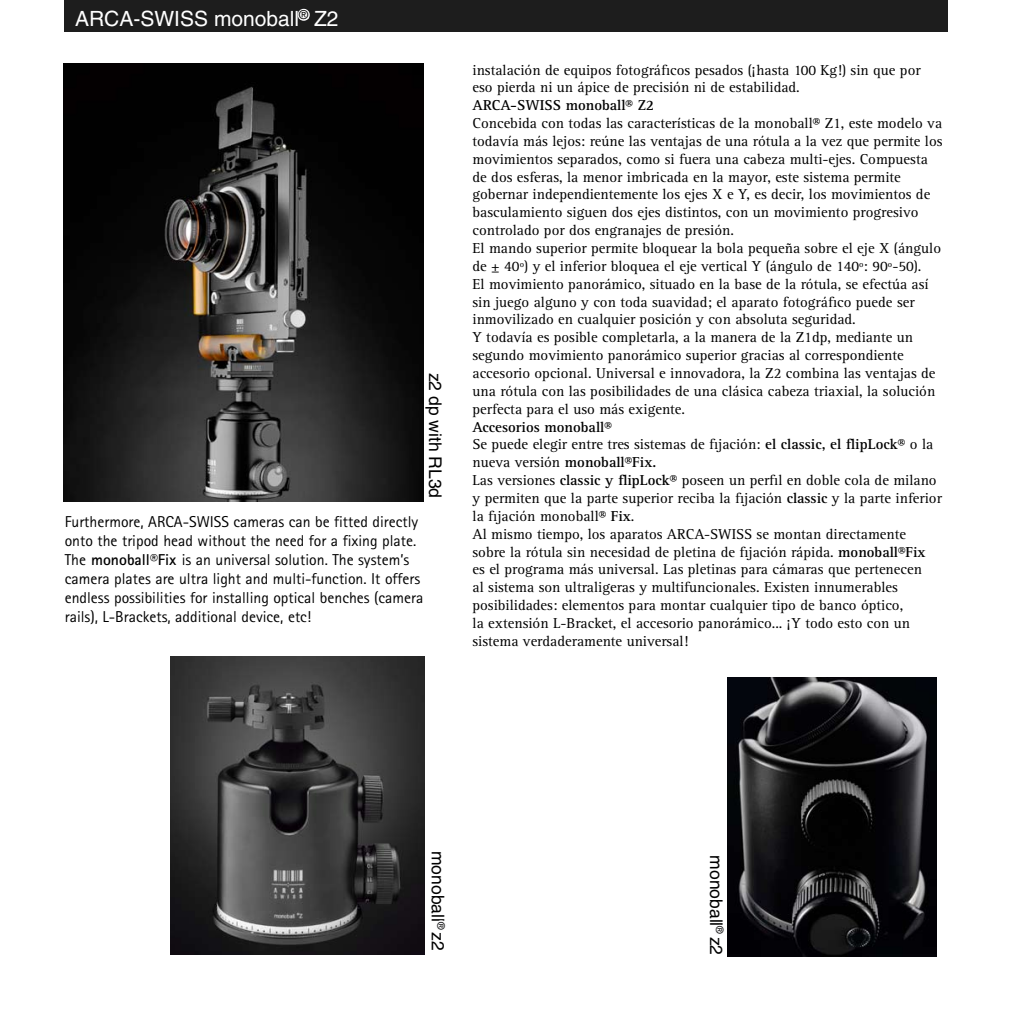
<style>
.page{position:relative;width:1017px;height:1017px;background:#fff}
.page>*{position:absolute;margin:0;border:0;box-sizing:border-box;transform-origin:0 0}
.t1{font:21px "Helvetica";color:#fff}
.t2{font:17.5px "Helvetica";color:#000}
.t3{font:15.75px/18.9px "Rotis Sans Serif";color:#000}
.t4{font:14.88px/17.8px "Rotis Serif";color:#000}
.t5{font:700 14.88px "Rotis Serif";color:#000}
.s1{font-weight:700}
</style>
<div class="page">
<div style="left:64px;top:0;width:883px;height:32px;background:#1d1d1d"></div>
<svg style="left:297px;top:8px;width:13px;height:13px"></svg>
<img style="left:63px;top:63px;width:361px;height:438px">
<img style="left:728px;top:677px;width:209px;height:279px">
<img style="left:171px;top:657px;width:254px;height:297px">
<h1 class="t1" style="left:75px;top:7px;width:265px">ARCA-SWISS monoball<sup>®</sup> Z2</h1>
<p class="t2" style="left:445px;top:373px;width:127px;rotate:90deg">z2 dp with RL3d</p>
<p class="t3" style="left:65px;top:512px;width:360px">Furthermore, ARCA-SWISS cameras can be fitted directly onto the tripod head without the need for a fixing plate.<br>The <span class="s1">monoball®Fix</span> is an universal solution. The system’s camera plates are ultra light and multi-function. It offers endless possibilities for installing optical benches (camera rails), L-Brackets, additional device, etc!</p>
<p class="t4" style="left:472px;top:61px;width:450px">instalación de equipos fotográficos pesados (¡hasta 100 Kg!) sin que por eso pierda ni un ápice de precisión ni de estabilidad.</p>
<p class="t5" style="left:472px;top:97px;width:183px">ARCA-SWISS monoball® Z2</p>
<p class="t4" style="left:472px;top:115px;width:472px">Concebida con todas las características de la monoball® Z1, este modelo va todavía más lejos: reúne las ventajas de una rótula a la vez que permite los movimientos separados, como si fuera una cabeza multi-ejes. Compuesta de dos esferas, la menor imbricada en la mayor, este sistema permite gobernar independientemente los ejes X e Y, es decir, los movimientos de basculamiento siguen dos ejes distintos, con un movimiento progresivo controlado por dos engranajes de presión.<br>El mando superior permite bloquear la bola pequeña sobre el eje X (ángulo de ± 40º) y el inferior bloquea el eje vertical Y (ángulo de 140º: 90º-50).<br>El movimiento panorámico, situado en la base de la rótula, se efectúa así sin juego alguno y con toda suavidad; el aparato fotográfico puede ser inmovilizado en cualquier posición y con absoluta seguridad.<br>Y todavía es posible completarla, a la manera de la Z1dp, mediante un segundo movimiento panorámico superior gracias al correspondiente accesorio opcional. Universal e innovadora, la Z2 combina las ventajas de una rótula con las posibilidades de una clásica cabeza triaxial, la solución perfecta para el uso más exigente.</p>
<p class="t4" style="left:472px;top:418px;width:471px"><span class="s1">Accesorios monoball®<br></span>Se puede elegir entre tres sistemas de fijación: <span class="s1">el classic, el flipLock®</span> o la nueva versión <span class="s1">monoball®Fix.<br></span>Las versiones <span class="s1">classic y flipLock®</span> poseen un perfil en doble cola de milano y permiten que la parte superior reciba la fijación <span class="s1">classic</span> y la parte inferior la fijación monoball® <span class="s1">Fix</span>.<br>Al mismo tiempo, los aparatos ARCA-SWISS se montan directamente sobre la rótula sin necesidad de pletina de fijación rápida. <span class="s1">monoball®Fix<br></span>es el programa más universal. Las pletinas para cámaras que pertenecen<br>al sistema son ultraligeras y multifuncionales. Existen innumerables posibilidades: elementos para montar cualquier tipo de banco óptico,<br>la extensión L-Bracket, el accesorio panorámico... ¡Y todo esto con un sistema verdaderamente universal!</p>
<p class="t2" style="left:448px;top:851px;width:101px;rotate:90deg">monoball<sup>®</sup> z2</p>
<p class="t2" style="left:726px;top:855px;width:101px;rotate:90deg">monoball<sup>®</sup> z2</p>
</div>
